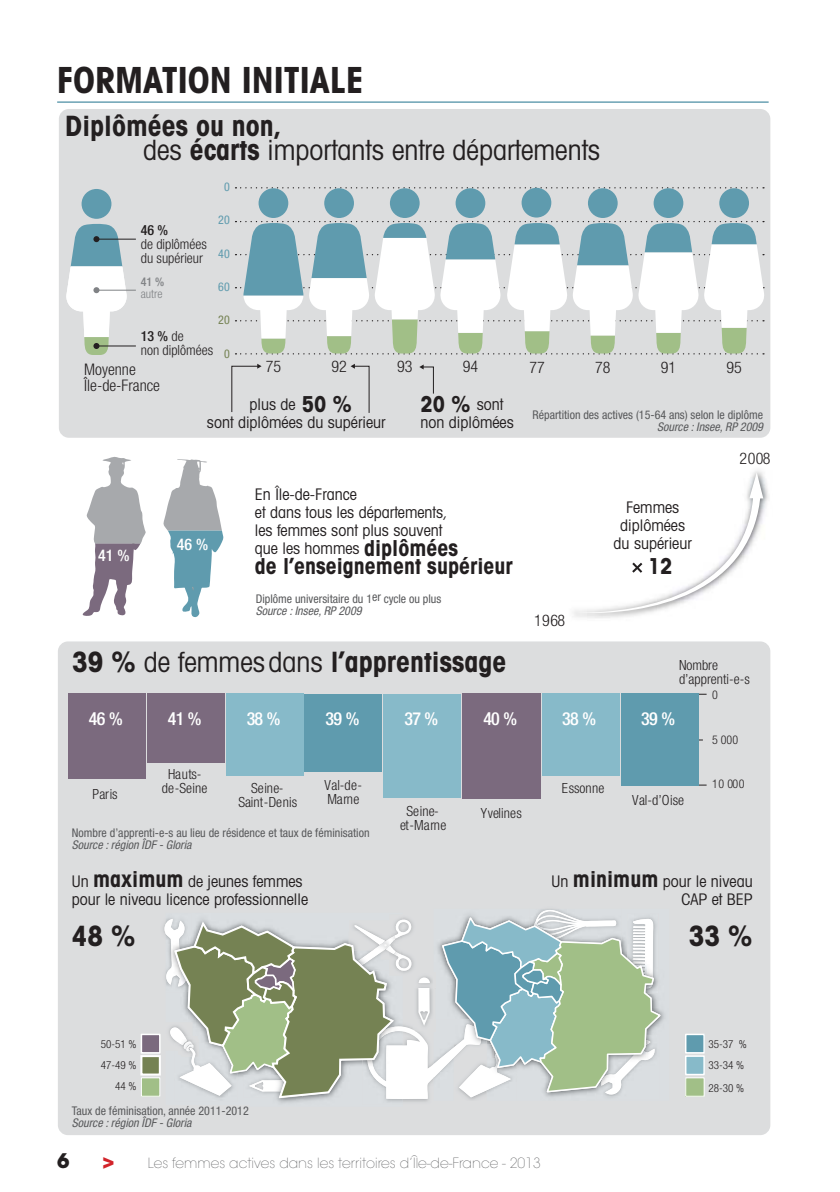
<style>
.page{position:relative;width:840px;height:1192px;background:#fff}
.page>*{position:absolute;margin:0;border:0;box-sizing:border-box;transform-origin:0 0}
.t1{font:700 condensed 36px "Avant Garde";color:#231f20}
.t2{font:condensed 28px/24px "Avant Garde";color:#231f20}
.t3{font:700 condensed 28px "Avant Garde";color:#231f20}
.t4{font:700 condensed 22px "Avant Garde";color:#231f20}
.t5{font:700 20px "Avant Garde";color:#231f20}
.t6{font:500 condensed 18px "Helvetica Neue";letter-spacing:-.04em;color:#fff}
.t7{font:condensed 16px/18px "Avant Garde";color:#231f20}
.t8{font:300 condensed 16px/16px "Helvetica Neue";color:#231f20}
.t9{font:500 condensed 16px "Helvetica Neue";color:#fff}
.t10{font:300 condensed 14px/14px "Helvetica Neue";color:#231f20}
.t11{font:200 14px "Avant Garde";color:#58595b}
.t12{font:500 condensed 14px "Helvetica Neue";color:#231f20}
.t13{font:condensed 12px "Helvetica Neue";color:#58595b}
.t14{font:italic condensed 12px "Helvetica Neue";color:#58595b}
.t15{font:300 condensed 12px "Helvetica Neue";color:#231f20}
.t16{font:condensed 12px "Helvetica Neue";color:#5f9bae}
.t17{font:300 condensed 12px "Helvetica Neue";color:#808285}
.t18{font:condensed 12px "Helvetica Neue";color:#758253}
.t19{font:500 condensed 12px "Helvetica Neue";color:#808285}
.t20{font:300 condensed 11px/21.2px "Helvetica Neue";color:#231f20}
.s1{font-weight:700}
.s2{font-weight:500}
.s3{font-weight:700;font-size:22px}
.s4{font-weight:400}
.s5{font-weight:700;font-size:20px;color:#d2232a}
</style>
<div class="page">
<div style="left:59px;top:109px;width:711px;height:329px;background:#dcddde;border-radius:10px"></div>
<div style="left:58px;top:641px;width:712px;height:494px;background:#dcddde;border-radius:10px"></div>
<svg style="left:235px;top:187px;width:529px;height:1px"></svg>
<svg style="left:164px;top:910px;width:498px;height:189px"></svg>
<div style="left:147px;top:694px;width:77px;height:69px;background:#7b6a7e"></div>
<div style="left:226px;top:694px;width:77px;height:82px;background:#87bac9"></div>
<div style="left:305px;top:695px;width:77px;height:77px;background:#5f9bae"></div>
<div style="left:384px;top:694px;width:77px;height:103px;background:#87bac9"></div>
<div style="left:462px;top:694px;width:79px;height:105px;background:#7b6a7e"></div>
<div style="left:542px;top:694px;width:77px;height:82px;background:#87bac9"></div>
<div style="left:259px;top:188px;width:29px;height:30px;background:#5f9bae;border-radius:50%"></div>
<div style="left:324px;top:188px;width:30px;height:30px;background:#5f9bae;border-radius:50%"></div>
<div style="left:588px;top:188px;width:30px;height:30px;background:#5f9bae;border-radius:50%"></div>
<div style="left:390px;top:188px;width:30px;height:30px;background:#5f9bae;border-radius:50%"></div>
<div style="left:719px;top:188px;width:30px;height:30px;background:#5f9bae;border-radius:50%"></div>
<div style="left:522px;top:188px;width:29px;height:30px;background:#5f9bae;border-radius:50%"></div>
<div style="left:456px;top:188px;width:29px;height:30px;background:#5f9bae;border-radius:50%"></div>
<div style="left:654px;top:188px;width:29px;height:30px;background:#5f9bae;border-radius:50%"></div>
<svg style="left:235px;top:221px;width:530px;height:133px"></svg>
<div style="left:82px;top:189px;width:29px;height:30px;background:#5f9bae;border-radius:50%"></div>
<hr style="left:96px;top:239px;width:40px;height:1px;background:#231f20">
<hr style="left:96px;top:290px;width:40px;height:1px;background:#808285">
<hr style="left:96px;top:346px;width:40px;height:1px;background:#231f20">
<svg style="left:66px;top:223px;width:61px;height:132px"></svg>
<div style="left:686px;top:1034px;width:18px;height:19px;background:#5f9bae"></div>
<div style="left:685px;top:1034px;width:20px;height:20px;border:2px solid #fff"></div>
<div style="left:686px;top:1056px;width:18px;height:19px;background:#87bac9"></div>
<div style="left:685px;top:1055px;width:20px;height:20px;border:2px solid #fff"></div>
<div style="left:686px;top:1078px;width:18px;height:18px;background:#a1bf87"></div>
<div style="left:685px;top:1077px;width:20px;height:20px;border:1px solid #fff"></div>
<div style="left:141px;top:1034px;width:19px;height:19px;background:#7b6a7e"></div>
<div style="left:141px;top:1034px;width:20px;height:20px;border:2px solid #fff"></div>
<div style="left:141px;top:1056px;width:19px;height:19px;background:#758253"></div>
<div style="left:140px;top:1055px;width:21px;height:21px;border:2px solid #fff"></div>
<div style="left:141px;top:1078px;width:19px;height:18px;background:#a1bf87"></div>
<div style="left:141px;top:1077px;width:19px;height:20px;border:1px solid #fff"></div>
<div style="left:621px;top:694px;width:77px;height:92px;background:#5f9bae"></div>
<img style="left:573px;top:470px;width:196px;height:148px">
<svg style="left:574px;top:472px;width:189px;height:141px"></svg>
<div style="left:68px;top:694px;width:78px;height:85px;background:#7b6a7e"></div>
<svg style="left:82px;top:457px;width:64px;height:159px"></svg>
<svg style="left:163px;top:459px;width:61px;height:159px"></svg>
<svg style="left:231px;top:364px;width:31px;height:48px"></svg>
<svg style="left:351px;top:364px;width:19px;height:49px"></svg>
<svg style="left:419px;top:365px;width:15px;height:29px"></svg>
<hr style="left:57px;top:101px;width:712px;height:2px;background:#5f9bae">
<h1 class="t1" style="left:57px;top:67px;width:308px">FORMATION INITIALE</h1>
<h2 class="t2" style="left:143px;top:116px;width:459px;text-indent:-78px"><span class="s1">Diplômées ou non,<br></span>des <span class="s1">écarts</span> importants entre départements</h2>
<p class="t12" style="left:141px;top:225px;width:29px">46 %</p>
<p class="t10" style="left:141px;top:239px;width:68px">de diplômées du supérieur</p>
<p class="t19" style="left:141px;top:277px;width:25px">41 %</p>
<p class="t17" style="left:141px;top:289px;width:23px">autre</p>
<p class="t16" style="left:224px;top:183px;width:7px">0</p>
<p class="t16" style="left:218px;top:216px;width:13px">20</p>
<p class="t16" style="left:218px;top:249px;width:13px">40</p>
<p class="t16" style="left:218px;top:282px;width:13px">60</p>
<p class="t18" style="left:218px;top:316px;width:13px">20</p>
<p class="t10" style="left:141px;top:331px;width:74px"><span class="s2">13 %</span> de<br>non diplômées</p>
<p class="t8" style="left:84px;top:363px;width:77px">Moyenne<br>Île-de-France</p>
<p class="t18" style="left:224px;top:349px;width:7px">0</p>
<p class="t8" style="left:266px;top:360px;width:17px">75</p>
<p class="t8" style="left:463px;top:360px;width:17px">94</p>
<p class="t8" style="left:331px;top:360px;width:17px">92</p>
<p class="t8" style="left:397px;top:360px;width:17px">93</p>
<p class="t8" style="left:529px;top:361px;width:17px">77</p>
<p class="t8" style="left:661px;top:361px;width:17px">91</p>
<p class="t8" style="left:726px;top:361px;width:17px">95</p>
<p class="t8" style="left:595px;top:361px;width:17px">78</p>
<p class="t9" style="left:98px;top:550px;width:33px">41 %</p>
<p class="t7" style="left:207px;top:396px;width:180px;text-align:center">plus de <span class="s3">50 %<br></span>sont diplômées du supérieur</p>
<p class="t7" style="left:420px;top:396px;width:95px"><span class="s3">20 %</span> sont non diplômées</p>
<p class="t9" style="left:177px;top:538px;width:33px">46 %</p>
<p class="t7" style="left:255px;top:486px;width:205px">En Île-de-France<br>et dans tous les départements, les femmes sont plus souvent que les hommes <span class="s3">diplômées</span></p>
<h3 class="t4" style="left:255px;top:558px;width:259px">de l’enseignement supérieur</h3>
<p class="t13" style="left:256px;top:594px;width:187px">Diplôme universitaire du 1er cycle ou plus</p>
<p class="t14" style="left:256px;top:606px;width:107px">Source : Insee, RP 2009</p>
<p class="t13" style="left:533px;top:410px;width:232px">Répartition des actives (15-64 ans) selon le diplôme</p>
<p class="t14" style="left:657px;top:422px;width:107px">Source : Insee, RP 2009</p>
<p class="t8" style="left:534px;top:614px;width:32px">1968</p>
<p class="t7" style="left:614px;top:500px;width:80px;text-align:center">Femmes diplômées du supérieur</p>
<h3 class="t4" style="left:648px;top:558px;width:26px">12</h3>
<p class="t8" style="left:740px;top:452px;width:32px">2008</p>
<h2 class="t3" style="left:72px;top:652px;width:436px">39 % <span class="s4">de femmesdans</span> l’apprentissage</h2>
<p class="t6" style="left:168px;top:712px;width:35px">41 %</p>
<p class="t6" style="left:247px;top:712px;width:35px">38 %</p>
<p class="t6" style="left:326px;top:712px;width:35px">39 %</p>
<p class="t6" style="left:404px;top:712px;width:35px">37 %</p>
<p class="t6" style="left:483px;top:712px;width:35px">40 %</p>
<p class="t6" style="left:562px;top:712px;width:35px">38 %</p>
<p class="t6" style="left:89px;top:712px;width:35px">46 %</p>
<p class="t10" style="left:162px;top:768px;width:47px;text-align:center">Hauts&shy;de-Seine</p>
<p class="t10" style="left:324px;top:779px;width:39px">Val-de-<br>Marne</p>
<p class="t10" style="left:238px;top:782px;width:60px;text-align:center">Seine-<br>Saint-Denis</p>
<p class="t10" style="left:562px;top:782px;width:44px">Essonne</p>
<p class="t10" style="left:93px;top:788px;width:27px">Paris</p>
<p class="t10" style="left:400px;top:806px;width:48px;text-align:center">Seine&shy;et-Marne</p>
<p class="t10" style="left:481px;top:807px;width:43px">Yvelines</p>
<p class="t13" style="left:72px;top:829px;width:299px">Nombre d’apprenti-e-s au lieu de résidence et taux de féminisation</p>
<p class="t14" style="left:72px;top:841px;width:121px">Source : région ÎDF - Gloria</p>
<p class="t10" style="left:679px;top:659px;width:72px">Nombre d’apprenti-e-s</p>
<p class="t6" style="left:641px;top:712px;width:35px">39 %</p>
<p class="t10" style="left:632px;top:794px;width:53px">Val-d’Oise</p>
<p class="t15" style="left:712px;top:690px;width:7px">0</p>
<p class="t15" style="left:712px;top:735px;width:27px">5 000</p>
<p class="t15" style="left:712px;top:779px;width:34px">10 000</p>
<p class="t7" style="left:72px;top:874px;width:238px">Un <span class="s3">maximum</span> de jeunes femmes pour le niveau licence professionnelle</p>
<h2 class="t3" style="left:72px;top:926px;width:65px">48 %</h2>
<h2 class="t3" style="left:689px;top:926px;width:65px">33 %</h2>
<p class="t7" style="left:552px;top:874px;width:203px;text-align:right">Un <span class="s3">minimum</span> pour le niveau<br>CAP et BEP</p>
<p class="t20" style="left:101px;top:1034px;width:37px;text-align:right">50-51 %<br>47-49 %<br>44 %</p>
<p class="t13" style="left:72px;top:1106px;width:125px">Taux de féminisation, ann e</p>
<p class="t13" style="left:222px;top:1106px;width:6px">-</p>
<p class="t14" style="left:72px;top:1118px;width:121px">Source : région ÎDF - Gloria</p>
<p class="t13" style="left:185px;top:1106px;width:65px">é 2011 2012</p>
<p class="t5" style="left:57px;top:1154px;width:14px">6</p>
<p class="t11" style="left:103px;top:1158px;width:440px"><span class="s5">&gt;</span> Les femmes actives dans les territoires d’Île-de-France - 2013</p>
<p class="t20" style="left:709px;top:1034px;width:40px">35-37 %<br>33-34 %</p>
<p class="t20" style="left:709px;top:1078px;width:37px">28-30 %</p>
</div>
